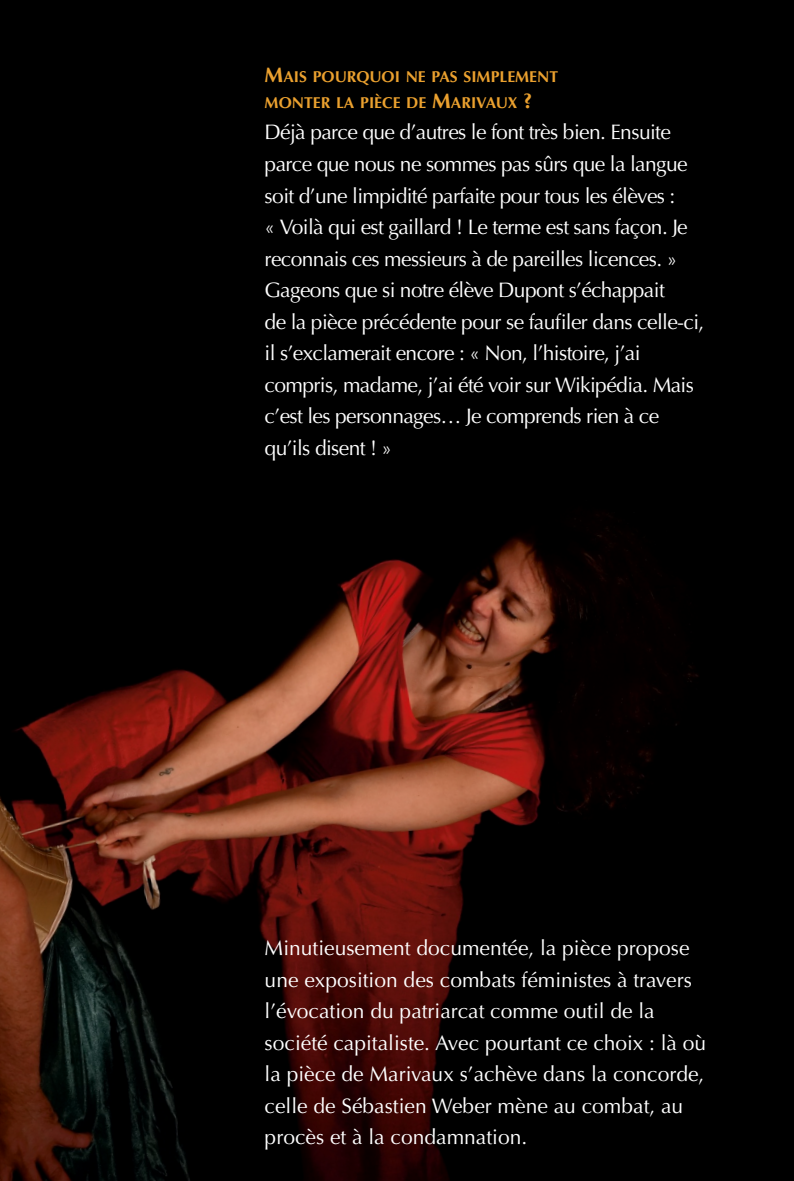
<style>
.page{position:relative;width:794px;height:1181px;background:#fff}
.page>*{position:absolute;margin:0;border:0;box-sizing:border-box;transform-origin:0 0}
.t1{font:21px/31.5px "Optima LT Std";letter-spacing:-.03em;color:#fff}
.t2{font:21px/31.5px "Optima LT Std";color:#fff}
.t3{font:700 15.75px/26.2px "Optima LT Std";color:#eba12f}
.s1{font-size:21px}
</style>
<div class="page">
<div style="left:0;top:0;width:794px;height:261px;background:#000"></div>
<img style="left:0;top:261px;width:794px;height:920px">
<p class="t3" style="left:265px;top:65px;width:295px"><span class="s1">M</span>AIS POURQUOI NE PAS SIMPLEMENT<br>MONTER LA PIÈCE DE <span class="s1">M</span>ARIVAUX <span class="s1">?</span></p>
<p class="t1" style="left:265px;top:119px;width:441px">Déjà parce que d’autres le font très bien. Ensuite parce que nous ne sommes pas sûrs que la langue soit d’une limpidité parfaite pour tous les élèves :<br>« Voilà qui est gaillard ! Le terme est sans façon. Je reconnais ces messieurs à de pareilles licences. » Gageons que si notre élève Dupont s’échappait<br>de la pièce précédente pour se faufiler dans celle-ci, il s’exclamerait encore : « Non, l’histoire, j’ai compris, madame, j’ai été voir sur Wikipédia. Mais c’est les personnages… Je comprends rien à ce qu’ils disent ! »</p>
<p class="t2" style="left:265px;top:934px;width:443px">Minutieusement documentée, la pièce propose une exposition des combats féministes à travers l’évocation du patriarcat comme outil de la société capitaliste. Avec pourtant ce choix : là où la pièce de Marivaux s’achève dans la concorde, celle de Sébastien Weber mène au combat, au procès et à la condamnation.</p>
</div>
